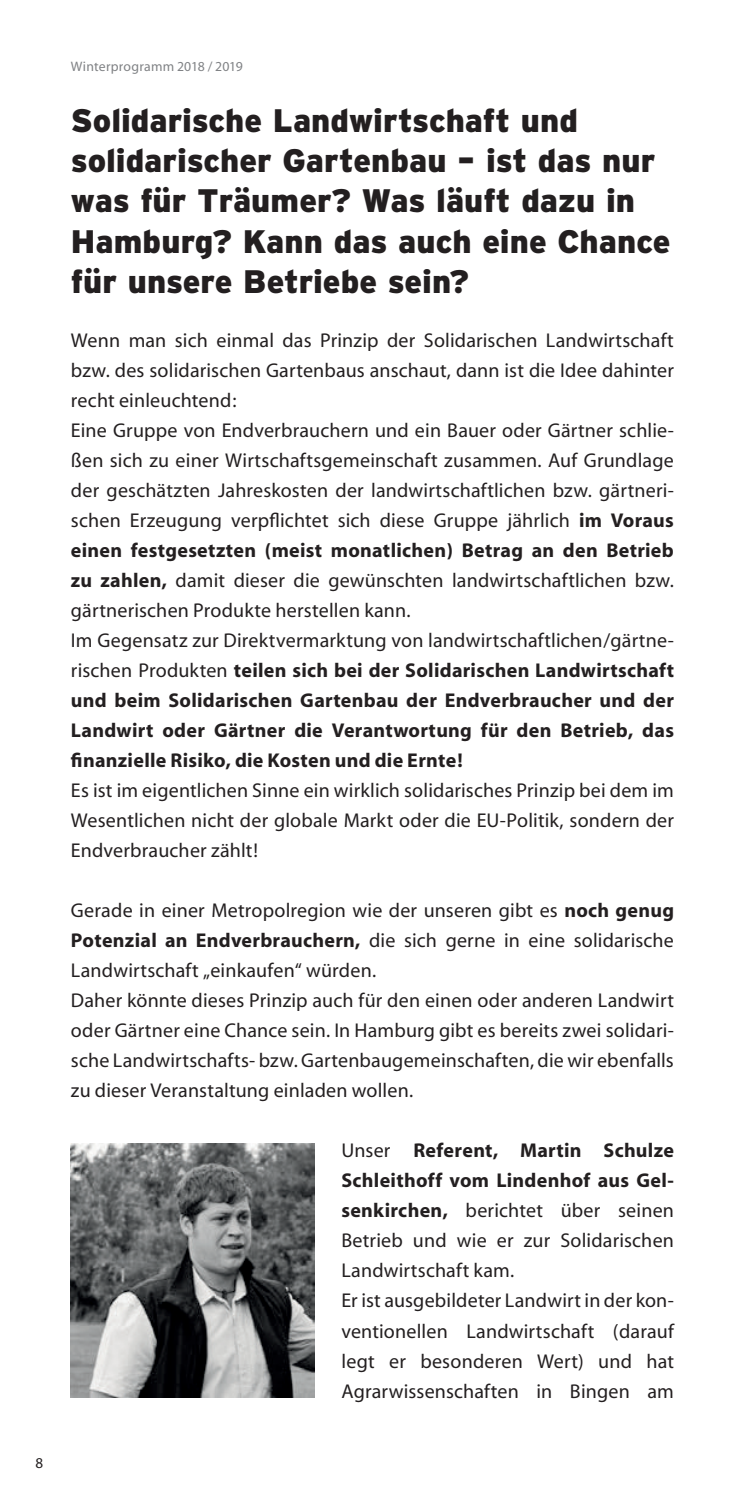
<style>
.page{position:relative;width:745px;height:1489px;background:#fff}
.page>*{position:absolute;margin:0;border:0;box-sizing:border-box;transform-origin:0 0}
.t1{font:900 32.5px/40px "Interstate";color:#231f20}
.t2{font:20px/30px "Myriad";letter-spacing:.01em;color:#231f20}
.t3{font:15px "Myriad";color:#231f20}
.t4{font:13.75px "Myriad";letter-spacing:.015em;color:#808285}
.s1{font-weight:700}
</style>
<div class="page">
<img style="left:71px;top:1143px;width:243px;height:254px">
<p class="t3" style="left:35px;top:1454px;width:9px">8</p>
<p class="t4" style="left:71px;top:59px;width:173px">Winterprogramm 2018 / 2019</p>
<h1 class="t1" style="left:71px;top:101px;width:601px">Solidarische Landwirtschaft und solidarischer Gartenbau – ist das nur was für Träumer? Was läuft dazu in Hamburg? Kann das auch eine Chance für unsere Betriebe sein?</h1>
<p class="t2" style="left:71px;top:326px;width:604px">Wenn man sich einmal das Prinzip der Solidarischen Landwirtschaft bzw. des solidarischen Gartenbaus anschaut, dann ist die Idee dahinter recht einleuchtend:<br>Eine Gruppe von Endverbrauchern und ein Bauer oder Gärtner schlie&shy;ßen sich zu einer Wirtschaftsgemeinschaft zusammen. Auf Grundlage der geschätzten Jahreskosten der landwirtschaftlichen bzw. gärtneri&shy;schen Erzeugung verpflichtet sich diese Gruppe jährlich <span class="s1">im Voraus einen festgesetzten (meist monatlichen) Betrag an den Betrieb zu zahlen,</span> damit dieser die gewünschten landwirtschaftlichen bzw. gärtnerischen Produkte herstellen kann.<br>Im Gegensatz zur Direktvermarktung von landwirtschaftlichen/gärtne&shy;rischen Produkten <span class="s1">teilen sich bei der Solidarischen Landwirtschaft und beim Solidarischen Gartenbau der Endverbraucher und der Landwirt oder Gärtner die Verantwortung für den Betrieb, das finanzielle Risiko, die Kosten und die Ernte!</span></p>
<p class="t2" style="left:71px;top:776px;width:604px;text-align:justify">Es ist im eigentlichen Sinne ein wirklich solidarisches Prinzip bei dem im Wesentlichen nicht der globale Markt oder die EU-Politik, sondern der Endverbraucher zählt!</p>
<p class="t2" style="left:71px;top:896px;width:604px">Gerade in einer Metropolregion wie der unseren gibt es <span class="s1">noch genug Potenzial an Endverbrauchern,</span> die sich gerne in eine solidarische Landwirtschaft „einkaufen“ würden.<br>Daher könnte dieses Prinzip auch für den einen oder anderen Landwirt oder Gärtner eine Chance sein. In Hamburg gibt es bereits zwei solidari&shy;sche Landwirtschafts- bzw. Gartenbaugemeinschaften, die wir ebenfalls zu dieser Veranstaltung einladen wollen.</p>
<p class="t2" style="left:341px;top:1136px;width:334px">Unser <span class="s1">Referent, Martin Schulze Schleithoff vom Lindenhof aus Gel&shy;senkirchen,</span> berichtet über seinen Betrieb und wie er zur Solidarischen Landwirtschaft kam.<br>Er ist ausgebildeter Landwirt in der kon&shy;ventionellen Landwirtschaft (darauf legt er besonderen Wert) und hat Agrarwissenschaften in Bingen am</p>
</div>
